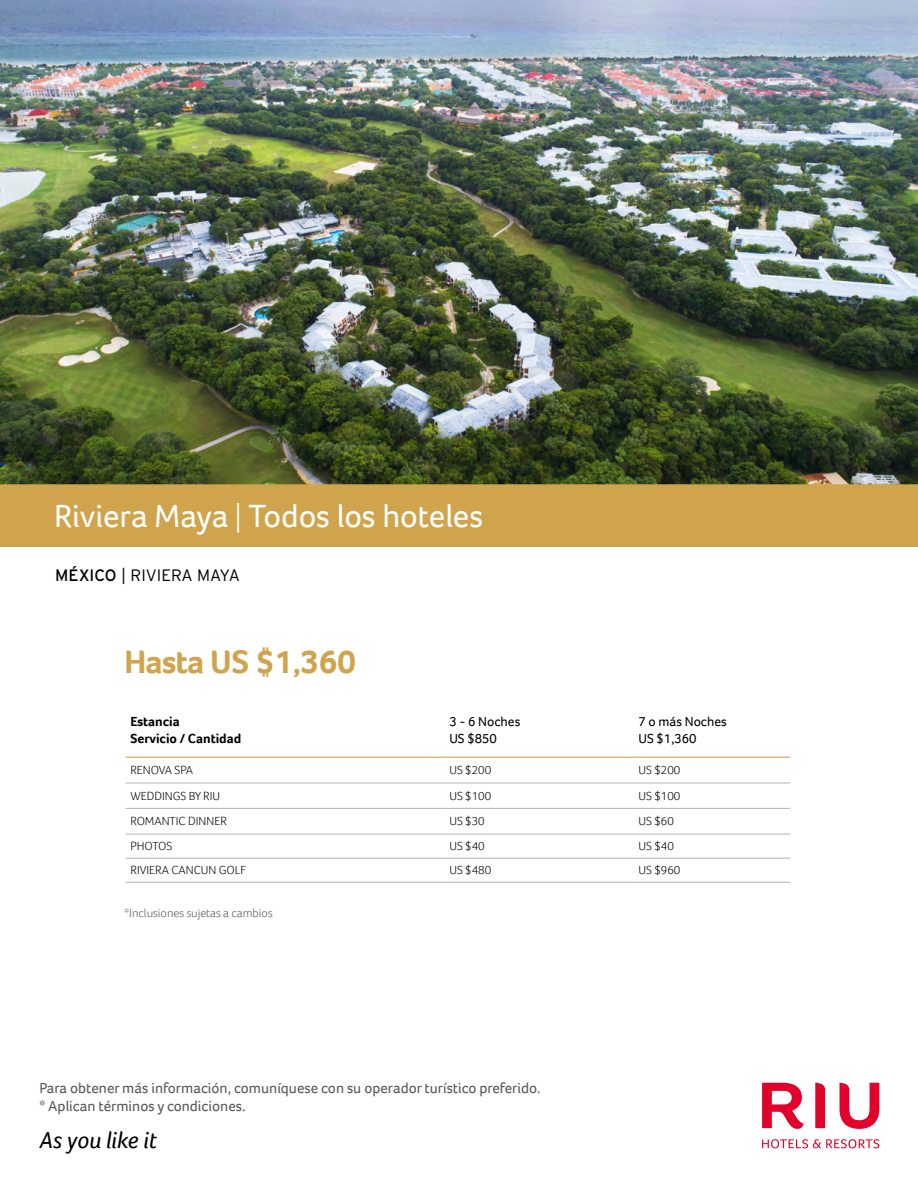
<style>
.page{position:relative;width:918px;height:1188px;background:#fff}
.page>*{position:absolute;margin:0;border:0;box-sizing:border-box;transform-origin:0 0}
.t1{font:700 33.45px "Foco";letter-spacing:-.025em;color:#d0a44c}
.t2{font:33px "Foco";letter-spacing:-.005em;color:#fff}
.t3{font:italic 24px "Foco";color:#000}
.t4{font:300 16.5px "Interstate";color:#000}
.t5{font:15px/18px "Foco";color:#575756}
.t6{font:13.5px/16.2px "Foco";color:#000}
.t7{font:700 13.5px/16.2px "Foco";color:#000}
.t8{font:300 12px "Foco";color:#000}
.t9{font:300 12px "Foco";color:#575756}
.s1{font-weight:300;font-size:30px}
.s2{font-weight:400}
</style>
<div class="page">
<div style="left:0;top:484px;width:918px;height:63px;background:#d0a44c"></div>
<hr style="left:126px;top:783px;width:319px;height:1px;background:#b3b2b2">
<hr style="left:445px;top:783px;width:189px;height:1px;background:#b3b2b2">
<hr style="left:634px;top:783px;width:156px;height:1px;background:#b3b2b2">
<hr style="left:126px;top:808px;width:319px;height:1px;background:#b3b2b2">
<hr style="left:445px;top:808px;width:189px;height:1px;background:#b3b2b2">
<hr style="left:634px;top:808px;width:156px;height:1px;background:#b3b2b2">
<hr style="left:126px;top:834px;width:319px;height:1px;background:#b3b2b2">
<hr style="left:445px;top:834px;width:189px;height:1px;background:#b3b2b2">
<hr style="left:634px;top:834px;width:156px;height:1px;background:#b3b2b2">
<hr style="left:126px;top:858px;width:319px;height:1px;background:#b3b2b2">
<hr style="left:445px;top:858px;width:189px;height:1px;background:#b3b2b2">
<hr style="left:634px;top:858px;width:156px;height:1px;background:#b3b2b2">
<hr style="left:126px;top:882px;width:319px;height:1px;background:#b3b2b2">
<hr style="left:445px;top:882px;width:189px;height:1px;background:#b3b2b2">
<hr style="left:634px;top:882px;width:156px;height:1px;background:#b3b2b2">
<hr style="left:126px;top:757px;width:319px;height:1px;background:#d0a44c">
<hr style="left:445px;top:757px;width:189px;height:1px;background:#d0a44c">
<hr style="left:634px;top:757px;width:156px;height:1px;background:#d0a44c">
<svg style="left:762px;top:1082px;width:117px;height:66px"></svg>
<img style="left:0;top:0;width:918px;height:484px">
<h2 class="t2" style="left:54px;top:494px;width:431px">Riviera Maya <span class="s1">|</span> Todos los hoteles</h2>
<h3 class="t4" style="left:55px;top:566px;width:186px"><span class="s2">MÉXICO</span> | RIVIERA MAYA</h3>
<h1 class="t1" style="left:125px;top:639px;width:233px">Hasta US $1,360</h1>
<p class="t7" style="left:130px;top:714px;width:112px">Estancia<br>Servicio / Cantidad</p>
<p class="t6" style="left:449px;top:714px;width:72px">3 - 6 Noches<br>US $850</p>
<p class="t6" style="left:639px;top:714px;width:90px">7 o más Noches<br>US $1,360</p>
<p class="t8" style="left:130px;top:762px;width:64px">RENOVA SPA</p>
<p class="t8" style="left:449px;top:762px;width:43px">US $200</p>
<p class="t8" style="left:639px;top:762px;width:43px">US $200</p>
<p class="t8" style="left:130px;top:788px;width:91px">WEDDINGS BY RIU</p>
<p class="t8" style="left:449px;top:788px;width:43px">US $100</p>
<p class="t8" style="left:639px;top:788px;width:43px">US $100</p>
<p class="t8" style="left:130px;top:813px;width:98px">ROMANTIC DINNER</p>
<p class="t8" style="left:449px;top:813px;width:37px">US $30</p>
<p class="t8" style="left:639px;top:813px;width:37px">US $60</p>
<p class="t8" style="left:130px;top:838px;width:43px">PHOTOS</p>
<p class="t8" style="left:449px;top:838px;width:37px">US $40</p>
<p class="t8" style="left:639px;top:838px;width:37px">US $40</p>
<p class="t8" style="left:131px;top:862px;width:117px">RIVIERA CANCUN GOLF</p>
<p class="t8" style="left:449px;top:862px;width:43px">US $480</p>
<p class="t8" style="left:639px;top:862px;width:43px">US $960</p>
<p class="t9" style="left:125px;top:905px;width:150px">*Inclusiones sujetas a cambios</p>
<p class="t5" style="left:39px;top:1079px;width:503px">Para obtener más información, comuníquese con su operador turístico preferido. * Aplican términos y condiciones.</p>
<h3 class="t3" style="left:39px;top:1124px;width:119px">As you like it</h3>
</div>
